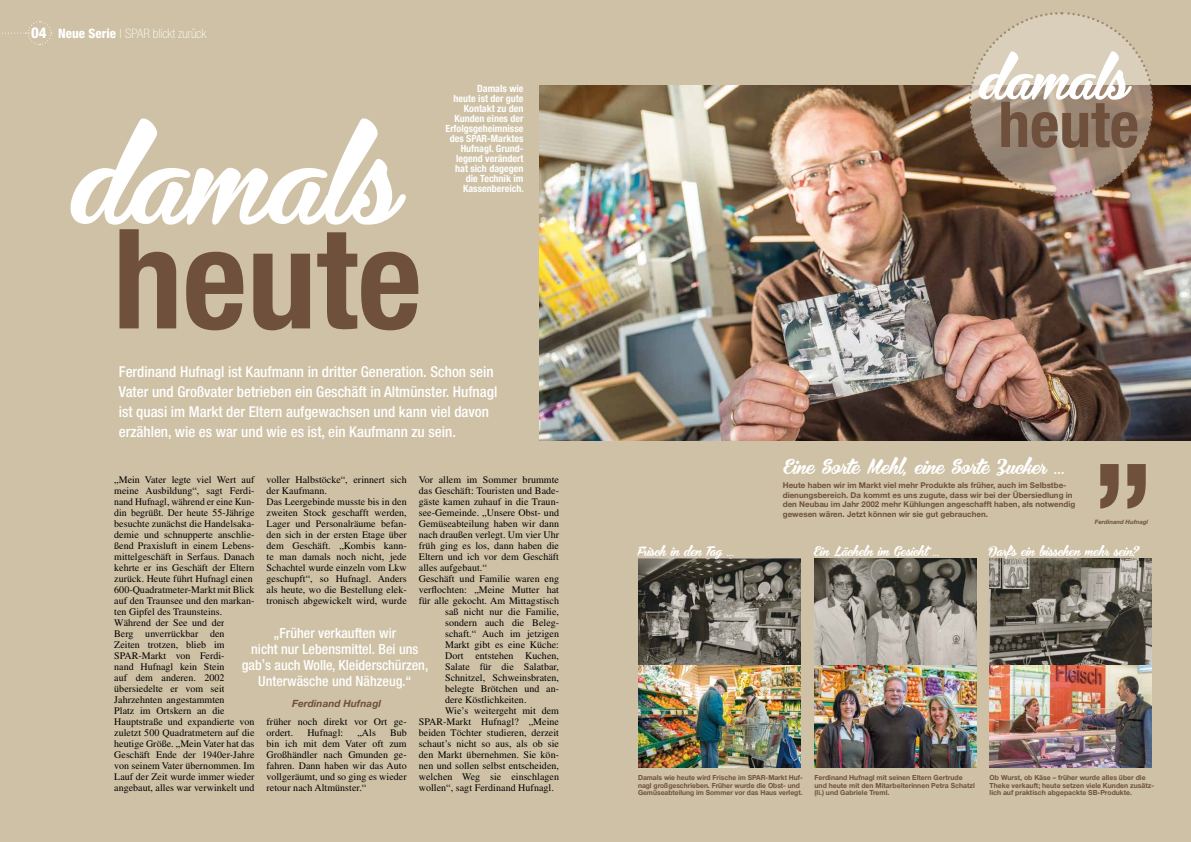
<style>
.page{position:relative;width:1191px;height:842px;background:#cec1a5}
.page>*{position:absolute;margin:0;border:0;box-sizing:border-box;transform-origin:0 0}
.t1{font:700 condensed 138.9px "Helvetica Neue";color:#6f503d}
.t2{font:113.2px "Bira PERSONALUSEONLY";color:#fff}
.t3{font:700 condensed 63.3px "Helvetica Neue";color:#6f503d}
.t4{font:51.6px "Bira PERSONALUSEONLY";color:#fff}
.t5{font:18.4px "Bira PERSONALUSEONLY";letter-spacing:.005em;color:#fff}
.t6{font:500 condensed 15px/20px "Helvetica Neue";color:#fff}
.t7{font:500 condensed 14px/16px "Helvetica Neue";color:#fff;text-align:center}
.t8{font:100 condensed 13px "Helvetica Neue";color:#fff}
.t9{font:12px "Bira PERSONALUSEONLY";letter-spacing:.01em;color:#fff}
.t10{font:10px/11px "Times";letter-spacing:.005em;color:#000}
.t11{font:700 condensed 10px/10px "Helvetica Neue";color:#fff;text-align:right}
.t12{font:italic 700 10px "Helvetica Neue";color:#6f503d}
.t13{font:700 8px/9.6px "Helvetica Neue";color:#6f503d}
.t14{font:700 7px/7.5px "Helvetica Neue";color:#6f503d}
.t15{font:700 7px/7.5px "Helvetica Neue";color:#6f503d;scale:.96 1}
.t16{font:italic 700 6px "Helvetica Neue";color:#6f503d}
.s1{font-weight:800;font-size:15px}
.s2{font-weight:800}
</style>
<div class="page">
<svg style="left:2px;top:21px;width:50px;height:24px"></svg>
<img style="left:539px;top:86px;width:652px;height:355px">
<svg style="left:967px;top:12px;width:188px;height:187px;background:#b2a08c"></svg>
<img style="left:638px;top:559px;width:162px;height:106px">
<img style="left:638px;top:665px;width:162px;height:102px">
<img style="left:814px;top:559px;width:162px;height:106px">
<img style="left:814px;top:665px;width:162px;height:102px">
<img style="left:989px;top:559px;width:162px;height:106px">
<img style="left:989px;top:665px;width:162px;height:102px">
<h3 class="t8" style="left:31px;top:26px;width:177px"><span class="s1">04</span> <span class="s2">Neue Serie</span> | SPAR blickt zurück</h3>
<h2 class="t2" style="left:72px;top:96px;width:327px">damals</h2>
<h1 class="t1" style="left:113px;top:195px;width:310px">heute</h1>
<p class="t11" style="left:445px;top:83px;width:80px">Damals wie<br>heute ist der gute<br>Kontakt zu den<br>Kunden eines der<br>Erfolgsgeheimnisse des SPAR-Marktes<br>Hufnagl. Grund&shy;legend verändert hat sich dagegen die Technik im<br>Kassenbereich.</p>
<p class="t6" style="left:119px;top:362px;width:380px">Ferdinand Hufnagl ist Kaufmann in dritter Generation. Schon sein Vater und Großvater betrieben ein Geschäft in Altmünster. Hufnagl ist quasi im Markt der Eltern aufgewachsen und kann viel davon erzählen, wie es war und wie es ist, ein Kaufmann zu sein.</p>
<p class="t10" style="left:114px;top:474px;width:142px">„Mein Vater legte viel Wert auf meine Ausbildung“, sagt Ferdi&shy;nand Hufnagl, während er eine Kun&shy;din begrüßt. Der heute 55-Jährige besuchte zunächst die Handelsaka&shy;demie und schnupperte anschlie&shy;ßend Praxisluft in einem Lebens&shy;mittelgeschäft in Serfaus. Danach kehrte er ins Geschäft der Eltern zurück. Heute führt Hufnagl einen<br>600-Quadratmeter-Markt mit Blick auf den Traunsee und den markan&shy;ten Gipfel des Traunsteins.<br>Während der See und der<br>Berg unverrückbar den<br>Zeiten trotzen, blieb im<br>SPAR-Markt von Ferdi-<br>nand Hufnagl kein Stein<br>auf dem anderen. 2002 übersiedelte er vom seit<br>Jahrzehnten angestammten<br>Platz im Ortskern an die<br>Hauptstraße und expandierte von zuletzt 500 Quadratmetern auf die heutige Größe. „Mein Vater hat das<br>Geschäft Ende der 1940er-Jahre von seinem Vater übernommen. Im<br>Lauf der Zeit wurde immer wieder angebaut, alles war verwinkelt und</p>
<p class="t10" style="left:266px;top:474px;width:142px">voller Halbstöcke“, erinnert sich der Kaufmann.<br>Das Leergebinde musste bis in den zweiten Stock geschafft werden,<br>Lager und Personalräume befan&shy;den sich in der ersten Etage über dem Geschäft. „Kombis kann&shy;te man damals noch nicht, jede<br>Schachtel wurde einzeln vom Lkw geschupft“, so Hufnagl. Anders als heute, wo die Bestellung elek&shy;tronisch abgewickelt wird, wurde</p>
<p class="t10" style="left:419px;top:474px;width:142px">Vor allem im Sommer brummte</p>
<p class="t10" style="left:419px;top:485px;width:142px">das Geschäft: Touristen und Bade-</p>
<p class="t10" style="left:419px;top:496px;width:142px">gäste kamen zuhauf in die Traun-</p>
<p class="t10" style="left:419px;top:507px;width:142px">see-Gemeinde. „Unsere Obst- und</p>
<p class="t10" style="left:419px;top:518px;width:142px">Gemüseabteilung haben wir dann</p>
<p class="t10" style="left:419px;top:529px;width:142px">nach draußen verlegt. Um vier Uhr</p>
<p class="t10" style="left:419px;top:540px;width:142px">früh ging es los, dann haben die</p>
<p class="t10" style="left:419px;top:551px;width:142px">Eltern und ich vor dem Geschäft</p>
<p class="t10" style="left:419px;top:562px;width:69px">alles aufgebaut.“</p>
<p class="t10" style="left:419px;top:573px;width:142px">Geschäft und Familie waren eng</p>
<p class="t10" style="left:419px;top:584px;width:142px">verflochten: „Meine Mutter hat</p>
<p class="t10" style="left:419px;top:595px;width:142px">für alle gekocht. Am Mittagstisch</p>
<p class="t10" style="left:445px;top:606px;width:115px">saß nicht nur die Familie,</p>
<p class="t10" style="left:445px;top:617px;width:115px">sondern auch die Beleg-</p>
<p class="t10" style="left:445px;top:628px;width:115px">schaft.“ Auch im jetzigen</p>
<p class="t10" style="left:445px;top:639px;width:115px">Markt gibt es eine Küche:</p>
<p class="t10" style="left:445px;top:650px;width:115px">Dort entstehen Kuchen,</p>
<p class="t10" style="left:445px;top:661px;width:115px">Salate für die Salatbar,</p>
<p class="t10" style="left:445px;top:672px;width:115px">Schnitzel, Schweinsbraten,</p>
<p class="t10" style="left:445px;top:683px;width:115px">belegte Brötchen und an-</p>
<p class="t10" style="left:445px;top:694px;width:83px">dere Köstlichkeiten.</p>
<p class="t10" style="left:445px;top:705px;width:115px">Wie’s weitergeht mit dem</p>
<p class="t10" style="left:419px;top:716px;width:142px">SPAR-Markt Hufnagl? „Meine</p>
<p class="t10" style="left:419px;top:727px;width:142px">beiden Töchter studieren, derzeit</p>
<p class="t10" style="left:419px;top:738px;width:142px">schaut’s nicht so aus, als ob sie</p>
<p class="t10" style="left:419px;top:749px;width:142px">den Markt übernehmen. Sie kön-</p>
<p class="t10" style="left:419px;top:760px;width:142px">nen und sollen selbst entscheiden,</p>
<p class="t10" style="left:419px;top:771px;width:142px">welchen Weg sie einschlagen</p>
<p class="t10" style="left:419px;top:782px;width:137px">wollen“, sagt Ferdinand Hufnagl.</p>
<h3 class="t7" style="left:242px;top:625px;width:188px">„Früher verkauften wir<br>nicht nur Lebensmittel. Bei uns gab s auch Wolle, Kleiderschürzen,</h3>
<h3 class="t7" style="left:258px;top:643px;width:155px;line-height:25px;text-align:left">,<br>Unterwäsche und Nähzeug.“</h3>
<p class="t12" style="left:292px;top:697px;width:90px">Ferdinand Hufnagl</p>
<p class="t10" style="left:266px;top:716px;width:142px">früher noch direkt vor Ort ge&shy;ordert.</p>
<p class="t10" style="left:266px;top:727px;width:142px;text-align:justify;text-indent:123px">Bub bin ich mit dem Vater oft zum Großhändler nach Gmunden ge&shy;fahren. Dann haben wir das Auto vollgeräumt, und so ging es wieder retour nach Altmünster.“</p>
<p class="t10" style="left:307px;top:727px;width:37px">Hufnagl:</p>
<p class="t10" style="left:357px;top:727px;width:20px">„Als</p>
<h3 class="t4" style="left:979px;top:41px;width:150px">damals</h3>
<h3 class="t3" style="left:998px;top:86px;width:142px">heute</h3>
<p class="t9" style="left:637px;top:542px;width:99px">Frisch in den Tag ...</p>
<h3 class="t5" style="left:782px;top:453px;width:284px">Eine Sorte Mehl, eine Sorte Zucker ...</h3>
<p class="t13" style="left:782px;top:480px;width:294px">Heute haben wir im Markt viel mehr Produkte als früher, auch im Selbstbe&shy;dienungsbereich. Da kommt es uns zugute, dass wir bei der Übersiedlung in den Neubau im Jahr 2002 mehr Kühlungen angeschafft haben, als notwendig gewesen wären. Jetzt können wir sie gut gebrauchen.</p>
<h1 class="t1" style="left:1090px;top:352px;width:66px">„</h1>
<p class="t16" style="left:1094px;top:518px;width:55px">Ferdinand Hufnagl</p>
<p class="t9" style="left:813px;top:542px;width:128px">Ein Lächeln im Gesicht ...</p>
<p class="t9" style="left:988px;top:542px;width:152px">Darf's ein bisschen mehr sein?</p>
<p class="t15" style="left:638px;top:774px;width:173px">Damals wie heute wird Frische im SPAR-Markt Huf&shy;nagl großgeschrieben. Früher wurde die Obst- und<br>Gemüseabteilung im Sommer vor das Haus verlegt.</p>
<p class="t14" style="left:814px;top:774px;width:162px">Ferdinand Hufnagl mit seinen Eltern Gertrude und heute mit den Mitarbeiterinnen Petra Schatzl (li.) und Gabriele Treml.</p>
<p class="t14" style="left:989px;top:774px;width:166px">Ob Wurst, ob Käse – früher wurde alles über die<br>Theke verkauft; heute setzen viele Kunden zusätz&shy;lich auf praktisch abgepackte SB-Produkte.</p>
</div>
